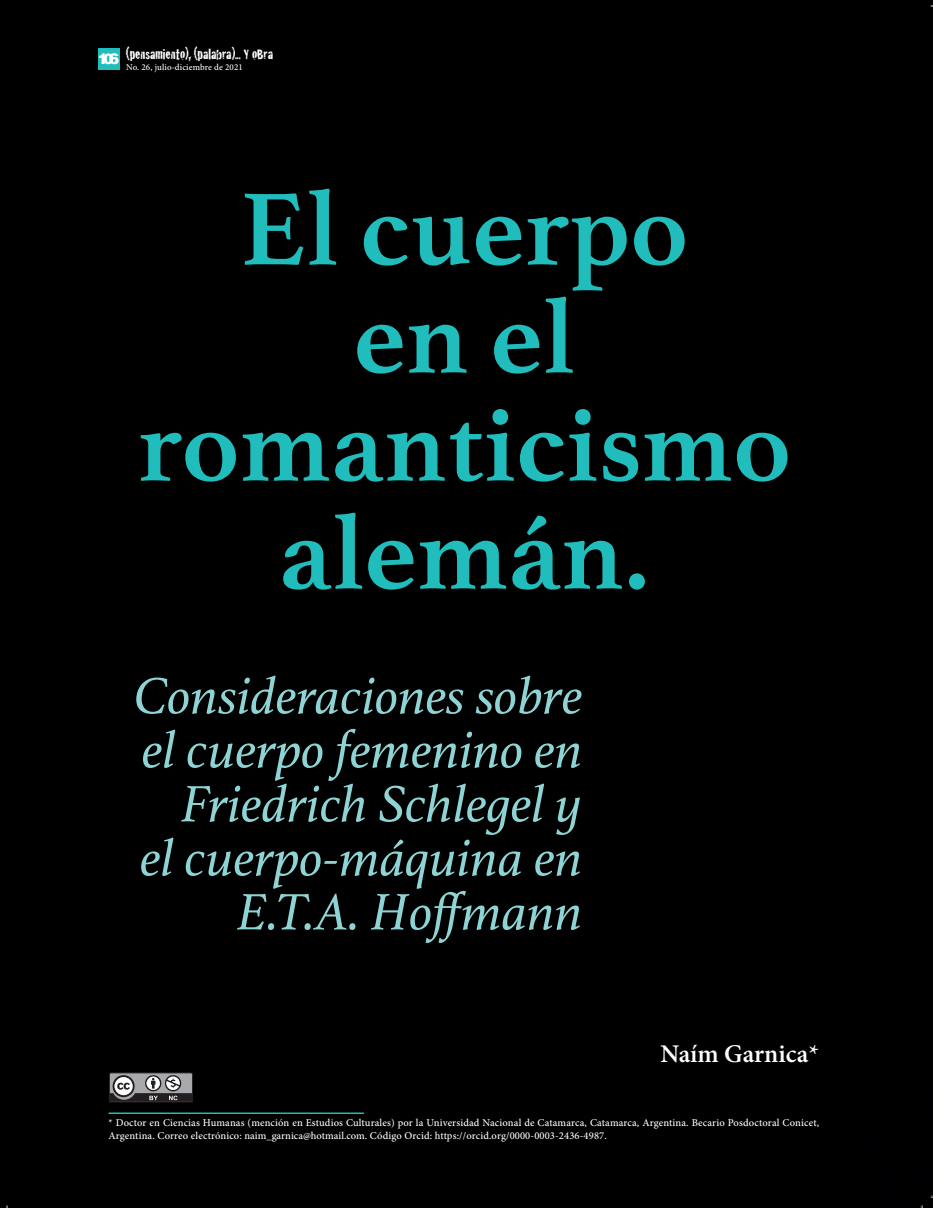
<style>
.page{position:relative;width:933px;height:1208px;background:#fff}
.page>*{position:absolute;margin:0;border:0;box-sizing:border-box;transform-origin:0 0}
.t1{font:700 108px/108px "Athelas";color:#21bdbd;text-align:center}
.t2{font:italic 54px/54px "Athelas";color:#8ed4d5;text-align:right}
.t3{font:600 25.5px "Minion Pro";color:#fff}
.t4{font:15px "Cracked";color:#fff}
.t5{font:500 10.5px/12.6px "Minion Pro";letter-spacing:.01em;color:#fff}
.t6{font:500 9px "Minion Pro";letter-spacing:.01em;color:#fff}
</style>
<div class="page">
<div style="left:0;top:0;width:932px;height:1208px;background:#000"></div>
<div style="left:98px;top:48px;width:21px;height:21px;background:#21bdbd"></div>
<hr style="left:108px;top:1112px;width:256px;height:2px;background:#21bdbd">
<svg style="left:109px;top:1072px;width:84px;height:30px"></svg>
<svg style="left:0;top:0;width:8px;height:7px"></svg>
<svg style="left:456px;top:1207px;width:16px;height:1px"></svg>
<svg style="left:932px;top:593px;width:1px;height:17px"></svg>
<h3 class="t4" style="left:126px;top:43px;width:148px">(pensamiento), (palabra)... Y oBra</h3>
<p class="t6" style="left:98px;top:61px;width:146px"><sup>106</sup> No. 26, julio-diciembre de 2021</p>
<h1 class="t1" style="left:137px;top:172px;width:655px">El cuerpo<br>en el romanticismo alemán.</h1>
<h2 class="t2" style="left:134px;top:667px;width:450px">Consideraciones sobre el cuerpo femenino en<br>Friedrich Schlegel y el cuerpo-máquina en<br>E.T.A. Hoffmann</h2>
<h3 class="t3" style="left:660px;top:1036px;width:160px">Naím Garnica*</h3>
<p class="t5" style="left:108px;top:1116px;width:712px">* Doctor en Ciencias Humanas (mención en Estudios Culturales) por la Universidad Nacional de Catamarca, Catamarca, Argentina. Becario Posdoctoral Conicet,<br>Argentina. Correo electrónico: naim_garnica@hotmail.com. Código Orcid: https://orcid.org/0000-0003-2436-4987.</p>
</div>
